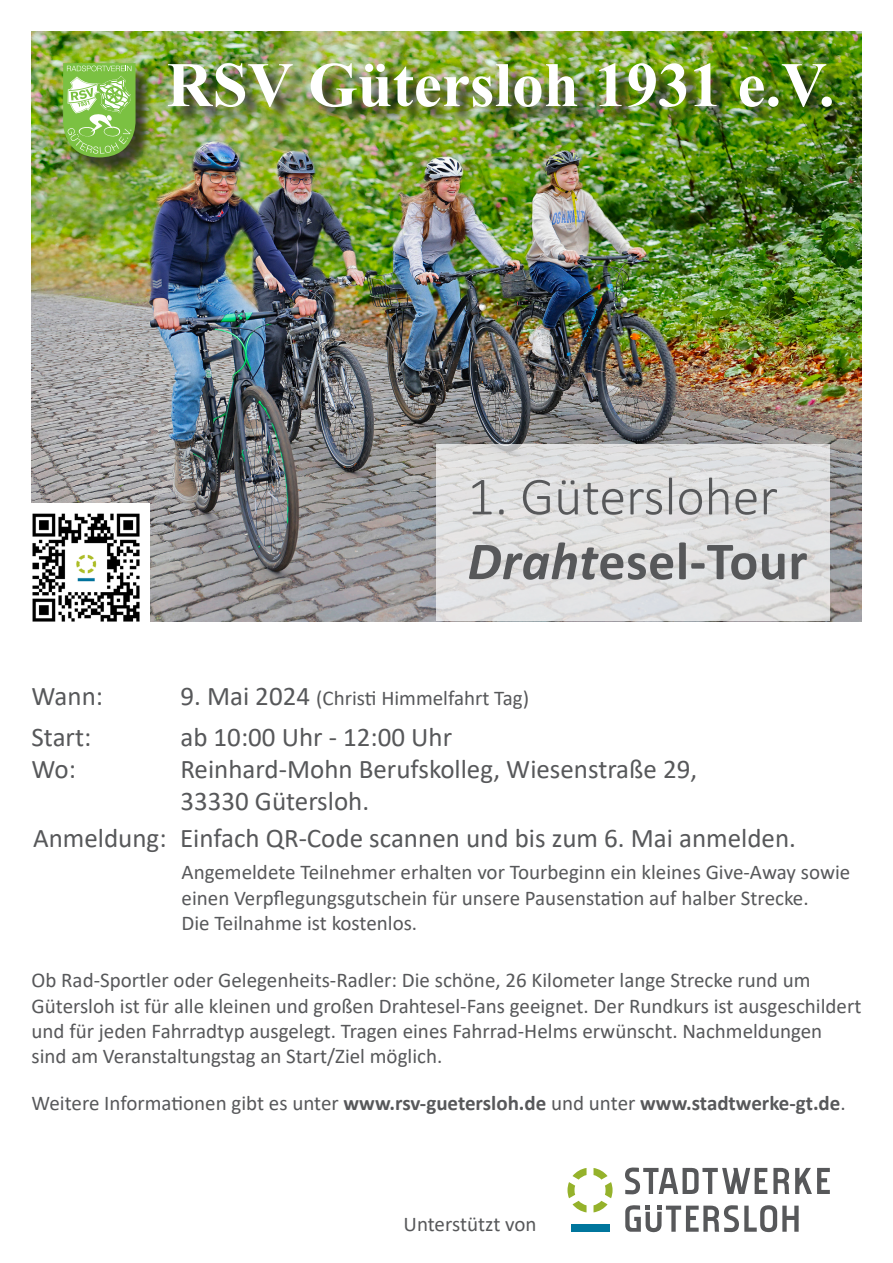
<style>
.page{position:relative;width:893px;height:1263px;background:#fff}
.page>*{position:absolute;margin:0;border:0;box-sizing:border-box;transform-origin:0 0}
.t1{font:700 54px "Calibri";letter-spacing:.01em;color:#57585a}
.t2{font:300 54px "Calibri";color:#57585a}
.t3{font:27px "Calibri";color:#57585a}
.t4{font:21px/25.2px "Calibri";color:#57585a}
.t5{font:700 21px "Calibri";color:#57585a}
.s1{font-style:italic}
.s2{font-size:27px}
.s3{font-weight:400}
</style>
<div class="page">
<img style="left:32px;top:32px;width:829px;height:589px">
<svg style="left:436px;top:444px;width:394px;height:177px;background:#dededf"></svg>
<img style="left:32px;top:504px;width:118px;height:118px">
<svg style="left:625px;top:1167px;width:142px;height:27px"></svg>
<svg style="left:773px;top:1168px;width:57px;height:26px"></svg>
<svg style="left:625px;top:1205px;width:174px;height:27px"></svg>
<svg style="left:567px;top:1168px;width:19px;height:44px"></svg>
<svg style="left:593px;top:1168px;width:20px;height:44px"></svg>
<div style="left:571px;top:1224px;width:38px;height:8px;background:#00769d"></div>
<div style="left:66px;top:66px;width:88px;height:110px;background:#231f20;opacity:.75"></div>
<svg style="left:63px;top:63px;width:73px;height:94px;background:#92c666"></svg>
<div style="left:171px;top:65px;width:679px;height:60px;background:#231f20;opacity:.75"></div>
<img style="left:168px;top:63px;width:664px;height:44px">
<p class="t2" style="left:467px;top:463px;width:312px">1. Gütersloher</p>
<p class="t1" style="left:467px;top:523px;width:342px"><span class="s1">Draht</span>esel-Tour</p>
<p class="t3" style="left:32px;top:677px;width:73px">Wann:</p>
<p class="t4" style="left:180px;top:685px;width:350px"><span class="s2">9. Mai 2024</span> (Christi Himmelfahrt Tag)</p>
<p class="t3" style="left:32px;top:718px;width:61px">Start:</p>
<p class="t3" style="left:180px;top:718px;width:273px">ab 10:00 Uhr - 12:00 Uhr</p>
<p class="t3" style="left:32px;top:750px;width:46px">Wo:</p>
<p class="t3" style="left:180px;top:750px;width:518px">Reinhard-Mohn Berufskolleg, Wiesenstraße 29,</p>
<p class="t3" style="left:180px;top:783px;width:190px">33330 Gütersloh.</p>
<p class="t3" style="left:33px;top:819px;width:764px">Anmeldung: Einfach QR-Code scannen und bis zum 6. Mai anmelden.</p>
<p class="t4" style="left:182px;top:859px;width:670px">Angemeldete Teilnehmer erhalten vor Tourbeginn ein kleines Give-Away sowie einen Verpflegungsgutschein für unsere Pausenstation auf halber Strecke.<br>Die Teilnahme ist kostenlos.</p>
<p class="t4" style="left:32px;top:967px;width:831px">Ob Rad-Sportler oder Gelegenheits-Radler: Die schöne, 26 Kilometer lange Strecke rund um Gütersloh ist für alle kleinen und großen Drahtesel-Fans geeignet. Der Rundkurs ist ausgeschildert und für jeden Fahrradtyp ausgelegt. Tragen eines Fahrrad-Helms erwünscht. Nachmeldungen sind am Veranstaltungstag an Start/Ziel möglich.</p>
<p class="t5" style="left:32px;top:1088px;width:816px"><span class="s3">Weitere Informationen gibt es unter</span> www.rsv-guetersloh.de <span class="s3">und unter</span> www.stadtwerke-gt.de<span class="s3">.</span></p>
<p class="t4" style="left:403px;top:1211px;width:135px">Unterstützt von</p>
</div>
